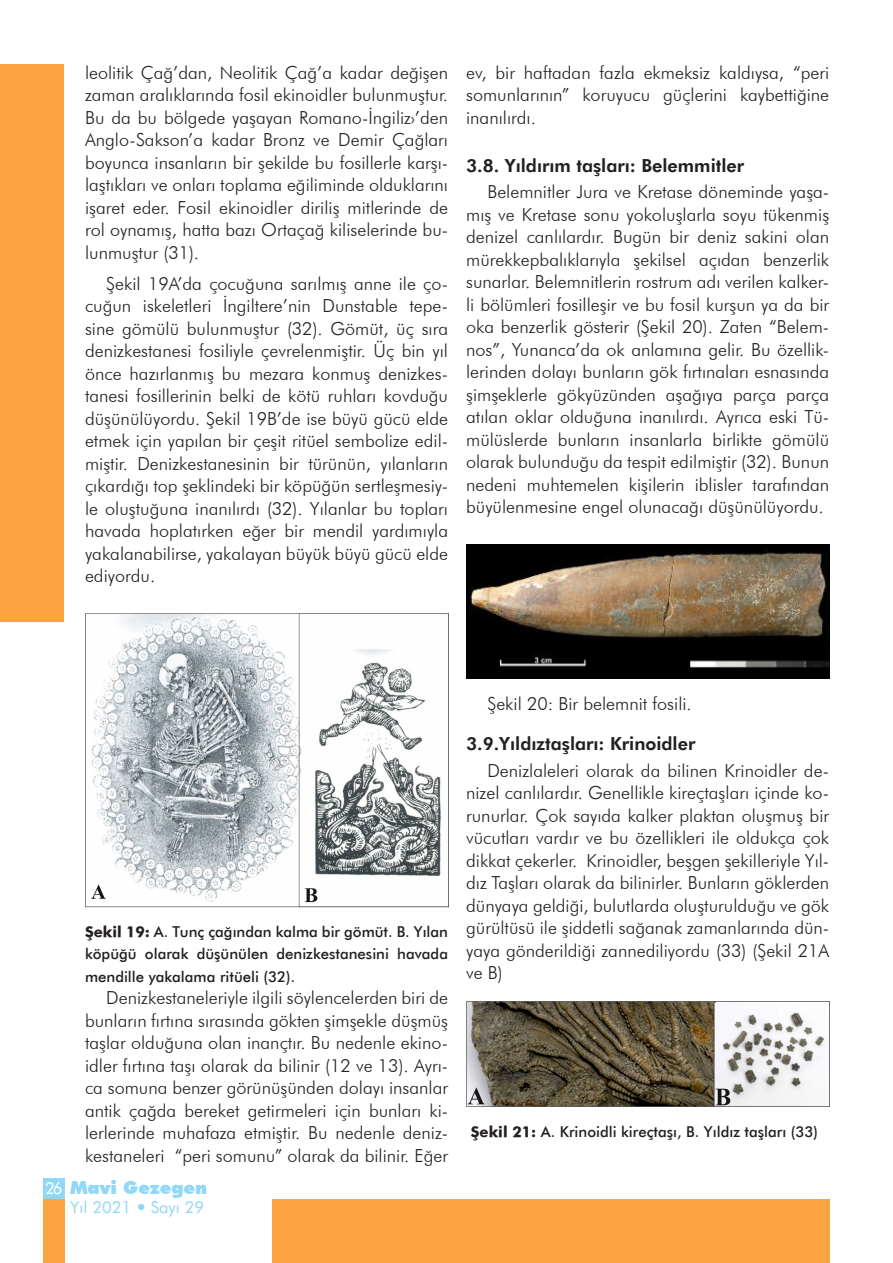
<style>
.page{position:relative;width:893px;height:1263px;background:#fff}
.page>*{position:absolute;margin:0;border:0;box-sizing:border-box;transform-origin:0 0}
._04_metin{font:300 18px/22.5px "Futura BT";color:#231f20;text-align:justify}
._03_ara_baslik{font:800 18px "Futura BT";color:#231f20}
.t1{font:900 18px "Futura BT";color:#91d8f7}
.t2{font:16.5px "Futura BT";color:#91d8f7}
._06_sekil_alti{font:500 15px/22.5px "Futura BT";color:#231f20;text-align:justify}
.s1{font-family:"Futura Md BT Bold";font-weight:400}
.s2{font-weight:400;font-size:16.5px;color:#fff}
</style>
<div class="page">
<div style="left:43px;top:1178px;width:21px;height:64px;background:#91d8f7"></div>
<div style="left:43px;top:1199px;width:21px;height:64px;background:#fca342"></div>
<div style="left:272px;top:1199px;width:557px;height:64px;background:#fca342"></div>
<svg style="left:138px;top:1204px;width:6px;height:6px"></svg>
<div style="left:0;top:65px;width:64px;height:557px;background:#fca342"></div>
<img style="left:85px;top:613px;width:363px;height:295px">
<img style="left:466px;top:544px;width:363px;height:135px">
<img style="left:466px;top:1002px;width:361px;height:104px">
<p class="_04_metin" style="left:85px;top:61px;width:365px">leolitik Çağ’dan, Neolitik Çağ’a kadar değişen zaman aralıklarında fosil ekinoidler bulunmuştur.<br>Bu da bu bölgede yaşayan Romano-İngiliz›’den Anglo-Sakson’a kadar Bronz ve Demir Çağları boyunca insanların bir şekilde bu fosillerle karşı&shy;laştıkları ve onları toplama eğiliminde olduklarını işaret eder. Fosil ekinoidler diriliş mitlerinde de rol oynamış, hatta bazı Ortaçağ kiliselerinde bu&shy;lunmuştur (31).</p>
<p class="_04_metin" style="left:85px;top:272px;width:365px;text-indent:21px">Şekil 19A’da çocuğuna sarılmış anne ile ço&shy;cuğun iskeletleri İngiltere’nin Dunstable tepe&shy;sine gömülü bulunmuştur (32). Gömüt, üç sıra denizkestanesi fosiliyle çevrelenmiştir. Üç bin yıl önce hazırlanmış bu mezara konmuş denizkes&shy;tanesi fosillerinin belki de kötü ruhları kovduğu düşünülüyordu. Şekil 19B’de ise büyü gücü elde etmek için yapılan bir çeşit ritüel sembolize edil&shy;miştir. Denizkestanesinin bir türünün, yılanların çıkardığı top şeklindeki bir köpüğün sertleşmesiy&shy;le oluştuğuna inanılırdı (32). Yılanlar bu topları havada hoplatırken eğer bir mendil yardımıyla yakalanabilirse, yakalayan büyük büyü gücü elde ediyordu.</p>
<p class="_04_metin" style="left:466px;top:61px;width:365px">ev, bir haftadan fazla ekmeksiz kaldıysa, “peri somunlarının” koruyucu güçlerini kaybettiğine inanılırdı.</p>
<p class="_03_ara_baslik" style="left:466px;top:154px;width:279px">3.8. Yıldırım taşları: Belemmitler</p>
<p class="_04_metin" style="left:466px;top:180px;width:365px;text-indent:21px">Belemnitler Jura ve Kretase döneminde yaşa&shy;mış ve Kretase sonu yokoluşlarla soyu tükenmiş denizel canlılardır. Bugün bir deniz sakini olan mürekkepbalıklarıyla şekilsel açıdan benzerlik sunarlar. Belemnitlerin rostrum adı verilen kalker&shy;li bölümleri fosilleşir ve bu fosil kurşun ya da bir oka benzerlik gösterir (Şekil 20). Zaten “Belem&shy;nos”, Yunanca’da ok anlamına gelir. Bu özellik&shy;lerinden dolayı bunların gök fırtınaları esnasında şimşeklerle gökyüzünden aşağıya parça parça atılan oklar olduğuna inanılırdı. Ayrıca eski Tü&shy;mülüslerde bunların insanlarla birlikte gömülü olarak bulunduğu da tespit edilmiştir (32). Bunun nedeni muhtemelen kişilerin iblisler tarafından büyülenmesine engel olunacağı düşünülüyordu.</p>
<p class="_06_sekil_alti" style="left:85px;top:920px;width:365px"><span class="s1">Şekil 19:</span> A. Tunç çağından kalma bir gömüt. B. Yılan köpüğü olarak düşünülen denizkestanesini havada mendille yakalama ritüeli (32).</p>
<p class="_04_metin" style="left:85px;top:986px;width:365px;text-indent:21px">Denizkestaneleriyle ilgili söylencelerden biri de bunların fırtına sırasında gökten şimşekle düşmüş taşlar olduğuna olan inançtır. Bu nedenle ekino&shy;idler fırtına taşı olarak da bilinir (12 ve 13). Ayrı&shy;ca somuna benzer görünüşünden dolayı insanlar antik çağda bereket getirmeleri için bunları ki&shy;lerlerinde muhafaza etmiştir. Bu nedenle deniz&shy;kestaneleri “peri somunu” olarak da bilinir. Eğer</p>
<p class="t1" style="left:45px;top:1177px;width:164px"><span class="s2">26</span> Mavi Gezegen</p>
<p class="t2" style="left:70px;top:1197px;width:136px">Yıl 2021 Sayı 29</p>
<p class="_04_metin" style="left:487px;top:692px;width:206px">Şekil 20: Bir belemnit fosili.</p>
<p class="_03_ara_baslik" style="left:466px;top:732px;width:231px">3.9.Yıldıztaşları: Krinoidler</p>
<p class="_04_metin" style="left:466px;top:759px;width:365px;text-indent:21px">Denizlaleleri olarak da bilinen Krinoidler de&shy;nizel canlılardır. Genellikle kireçtaşları içinde ko&shy;runurlar. Çok sayıda kalker plaktan oluşmuş bir vücutları vardır ve bu özellikleri ile oldukça çok dikkat çekerler. Krinoidler, beşgen şekilleriyle Yıl&shy;dız Taşları olarak da bilinirler. Bunların göklerden dünyaya geldiği, bulutlarda oluşturulduğu ve gök gürültüsü ile şiddetli sağanak zamanlarında dün&shy;yaya gönderildiği zannediliyordu (33) (Şekil 21A ve B)</p>
<p class="_06_sekil_alti" style="left:471px;top:1120px;width:349px"><span class="s1">Şekil 21:</span> A. Krinoidli kireçtaşı, B. Yıldız taşları (33)</p>
</div>
